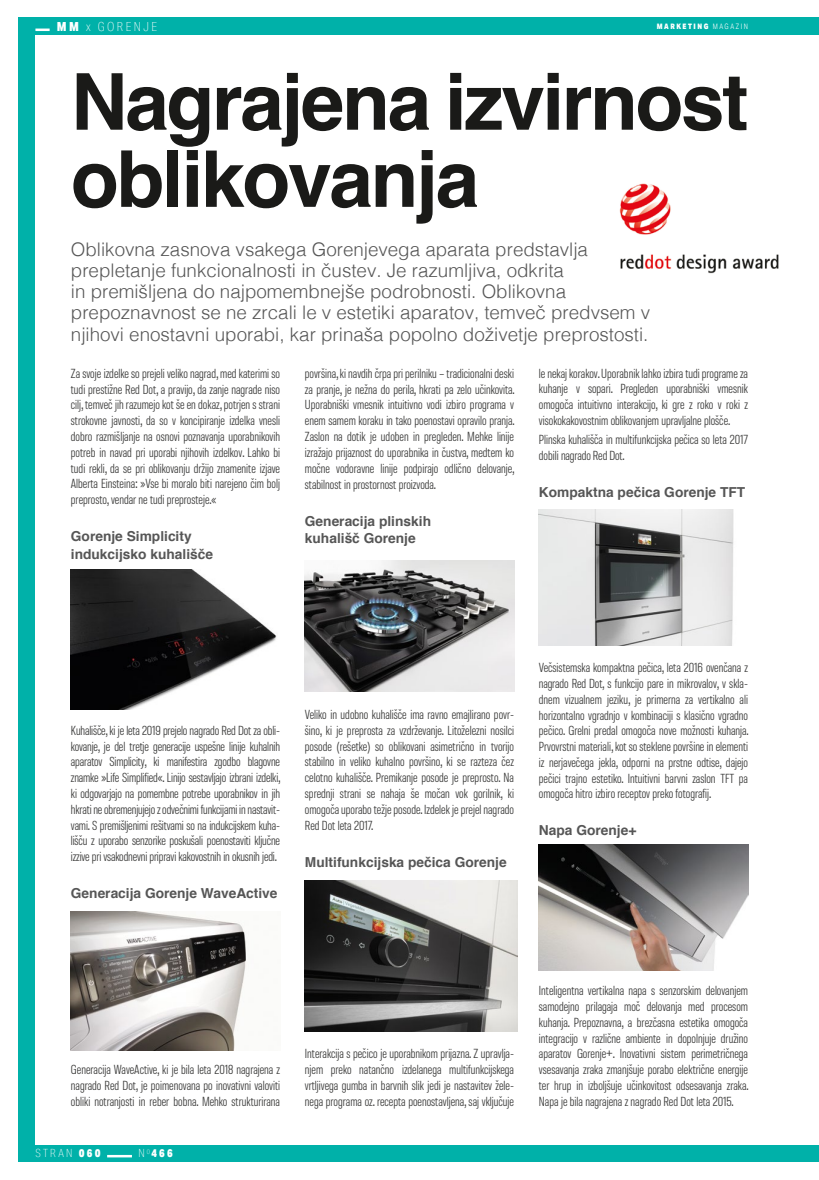
<style>
.page{position:relative;width:819px;height:1180px;background:#fff}
.page>*{position:absolute;margin:0;border:0;box-sizing:border-box;transform-origin:0 0}
.N_GLAVNI_AKTIV_54pt{font:700 78.5px/77.1px "Helvetica";letter-spacing:-.03em;color:#1a1a18}
.POD_N_TEX_15pt{font:300 18.75px/21.2px "Helvetica";color:#565656}
.POD_N_TEX_15pt-2{font:700 13.75px/17.8px "Helvetica";color:#565656}
.TEXT_NORMAL_MOLDE_10{font:condensed 13.12px/15.9px "Molde";color:#3b3b3a;text-align:justify}
.t1{font:100 12.5px "Aktiv Grotesk Cd";letter-spacing:.2em;color:#fff}
.t2{font:100 11.25px "Aktiv Grotesk Cd";letter-spacing:.2em;color:#fff}
.t3{font:900 11.25px "Aktiv Grotesk Cd";color:#fff}
.t4{font:900 7.5px "Aktiv Grotesk Cd";letter-spacing:.2em;color:#fff}
.s1{font-weight:900}
.s2{font-weight:300}
.s3{font-weight:100}
</style>
<div class="page">
<div style="left:18px;top:18px;width:801px;height:1144px;background:#00b1a9"></div>
<div style="left:35px;top:35px;width:784px;height:1109px;background:#fff"></div>
<img style="left:539px;top:845px;width:209px;height:126px">
<img style="left:539px;top:510px;width:195px;height:136px">
<img style="left:305px;top:560px;width:209px;height:132px">
<img style="left:305px;top:881px;width:212px;height:150px">
<img style="left:71px;top:911px;width:175px;height:140px">
<img style="left:71px;top:570px;width:206px;height:139px">
<img style="left:619px;top:183px;width:160px;height:91px">
<svg style="left:35px;top:29px;width:15px;height:2px"></svg>
<hr style="left:107px;top:1155px;width:25px;height:2px;background:#fff">
<p class="t1" style="left:57px;top:20px;width:102px"><span class="s1">MM</span> x GORENJE</p>
<p class="t4" style="left:657px;top:22px;width:93px">MARKETING <span class="s2">MAGAZIN</span></p>
<p class="N_GLAVNI_AKTIV_54pt" style="left:71px;top:65px;width:679px">Nagrajena izvirnost oblikovanja</p>
<p class="POD_N_TEX_15pt" style="left:71px;top:237px;width:580px">Oblikovna zasnova vsakega Gorenjevega aparata predstavlja prepletanje funkcionalnosti in čustev. Je razumljiva, odkrita<br>in premišljena do najpomembnejše podrobnosti. Oblikovna prepoznavnost se ne zrcali le v estetiki aparatov, temveč predvsem v njihovi enostavni uporabi, kar prinaša popolno doživetje preprostosti.</p>
<p class="TEXT_NORMAL_MOLDE_10" style="left:71px;top:365px;width:211px">Za svoje izdelke so prejeli veliko nagrad, med katerimi so tudi prestižne Red Dot, a pravijo, da zanje nagrade niso cilj, temveč jih razumejo kot še en dokaz, potrjen s strani strokovne javnosti, da so v koncipiranje izdelka vnesli dobro razmišljanje na osnovi poznavanja uporabnikovih potreb in navad pri uporabi njihovih izdelkov. Lahko bi tudi rekli, da se pri oblikovanju držijo znamenite izjave Alberta Einsteina: »Vse bi moralo biti narejeno čim bolj preprosto, vendar ne tudi preprosteje.«</p>
<p class="POD_N_TEX_15pt-2" style="left:71px;top:528px;width:144px">Gorenje Simplicity indukcijsko kuhališče</p>
<p class="TEXT_NORMAL_MOLDE_10" style="left:305px;top:365px;width:211px">površina, ki navdih črpa pri perilniku – tradicionalni deski za pranje, je nežna do perila, hkrati pa zelo učinkovita.<br>Uporabniški vmesnik intuitivno vodi izbiro programa v enem samem koraku in tako poenostavi opravilo pranja.<br>Zaslon na dotik je udoben in pregleden. Mehke linije izražajo prijaznost do uporabnika in čustva, medtem ko močne vodoravne linije podpirajo odlično delovanje, stabilnost in prostornost proizvoda.</p>
<p class="POD_N_TEX_15pt-2" style="left:305px;top:512px;width:128px">Generacija plinskih kuhališč Gorenje</p>
<p class="TEXT_NORMAL_MOLDE_10" style="left:539px;top:365px;width:211px">le nekaj korakov. Uporabnik lahko izbira tudi programe za kuhanje v sopari. Pregleden uporabniški vmesnik omogoča intuitivno interakcijo, ki gre z roko v roki z visokokakovostnim oblikovanjem upravljalne plošče.</p>
<p class="TEXT_NORMAL_MOLDE_10" style="left:539px;top:432px;width:211px">Plinska kuhališča in multifunkcijska pečica so leta 2017 dobili nagrado Red Dot.</p>
<p class="POD_N_TEX_15pt-2" style="left:539px;top:483px;width:208px">Kompaktna pečica Gorenje TFT</p>
<p class="TEXT_NORMAL_MOLDE_10" style="left:71px;top:722px;width:211px">Kuhališče, ki je leta 2019 prejelo nagrado Red Dot za obli&shy;kovanje, je del tretje generacije uspešne linije kuhalnih aparatov Simplicity, ki manifestira zgodbo blagovne znamke »Life Simplified«. Linijo sestavljajo izbrani izdelki, ki odgovarjajo na pomembne potrebe uporabnikov in jih hkrati ne obremenjujejo z odvečnimi funkcijami in nastavit&shy;vami. S premišljenimi rešitvami so na indukcijskem kuha&shy;lišču z uporabo senzorike poskušali poenostaviti ključne izzive pri vsakodnevni pripravi kakovostnih in okusnih jedi.</p>
<p class="POD_N_TEX_15pt-2" style="left:71px;top:885px;width:208px">Generacija Gorenje WaveActive</p>
<p class="TEXT_NORMAL_MOLDE_10" style="left:305px;top:706px;width:211px">Veliko in udobno kuhališče ima ravno emajlirano povr&shy;šino, ki je preprosta za vzdrževanje. Litoželezni nosilci posode (rešetke) so oblikovani asimetrično in tvorijo stabilno in veliko kuhalno površino, ki se razteza čez celotno kuhališče. Premikanje posode je preprosto. Na sprednji strani se nahaja še močan vok gorilnik, ki omogoča uporabo težje posode. Izdelek je prejel nagrado Red Dot leta 2017.</p>
<p class="POD_N_TEX_15pt-2" style="left:305px;top:853px;width:203px">Multifunkcijska pečica Gorenje</p>
<p class="TEXT_NORMAL_MOLDE_10" style="left:539px;top:660px;width:211px">Večsistemska kompaktna pečica, leta 2016 ovenčana z nagrado Red Dot, s funkcijo pare in mikrovalov, v skla&shy;dnem vizualnem jeziku, je primerna za vertikalno ali horizontalno vgradnjo v kombinaciji s klasično vgradno pečico. Grelni predal omogoča nove možnosti kuhanja.<br>Prvovrstni materiali, kot so steklene površine in elementi iz nerjavečega jekla, odporni na prstne odtise, dajejo pečici trajno estetiko. Intuitivni barvni zaslon TFT pa omogoča hitro izbiro receptov preko fotografij.</p>
<p class="POD_N_TEX_15pt-2" style="left:539px;top:822px;width:99px">Napa Gorenje+</p>
<p class="TEXT_NORMAL_MOLDE_10" style="left:71px;top:1061px;width:211px">Generacija WaveActive, ki je bila leta 2018 nagrajena z nagrado Red Dot, je poimenovana po inovativni valoviti obliki notranjosti in reber bobna. Mehko strukturirana</p>
<p class="t2" style="left:35px;top:1147px;width:67px">STRAN <span class="s1">060</span></p>
<p class="t3" style="left:138px;top:1146px;width:36px"><span class="s3">N</span> <sup>0</sup>466</p>
<p class="TEXT_NORMAL_MOLDE_10" style="left:305px;top:1045px;width:211px">Interakcija s pečico je uporabnikom prijazna. Z upravlja&shy;njem preko natančno izdelanega multifunkcijskega vrtljivega gumba in barvnih slik jedi je nastavitev žele&shy;nega programa oz. recepta poenostavljena, saj vključuje</p>
<p class="TEXT_NORMAL_MOLDE_10" style="left:539px;top:983px;width:211px">Inteligentna vertikalna napa s senzorskim delovanjem samodejno prilagaja moč delovanja med procesom kuhanja. Prepoznavna, a brezčasna estetika omogoča integracijo v različne ambiente in dopolnjuje družino aparatov Gorenje+. Inovativni sistem perimetričnega vsesavanja zraka zmanjšuje porabo električne energije ter hrup in izboljšuje učinkovitost odsesavanja zraka.<br>Napa je bila nagrajena z nagrado Red Dot leta 2015.</p>
</div>
